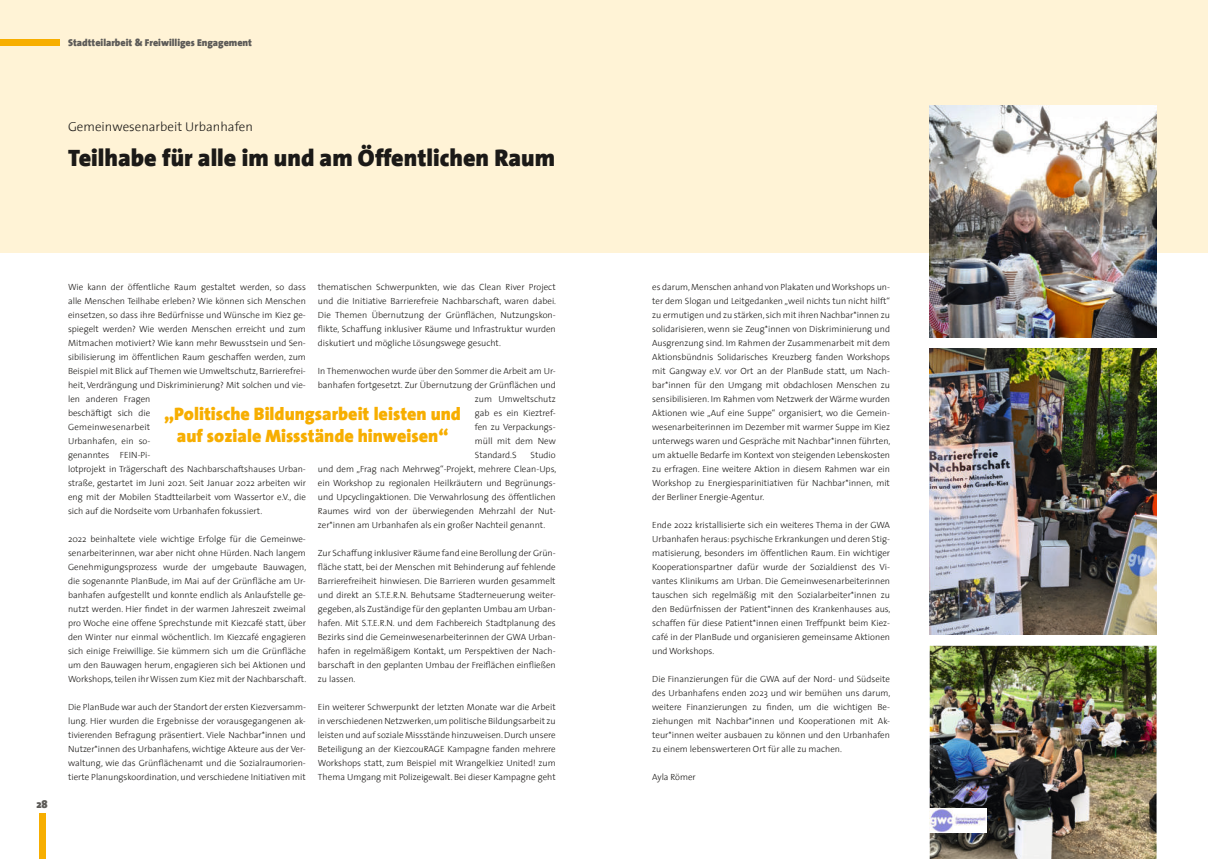
<style>
.page{position:relative;width:1208px;height:859px;background:#fff}
.page>*{position:absolute;margin:0;border:0;box-sizing:border-box;transform-origin:0 0}
.t1{font:900 24px "The Sans";color:#1b1917}
.t2{font:900 18px/21.6px "The Sans";color:#f7ae00;text-align:center}
.t3{font:300 13px "The Sans";color:#1b1917}
.t4{font:900 11px "The Sans";color:#5d5b58}
.t5{font:900 10px "The Sans";color:#5d5b58}
.t6{font:300 9px/14px "The Sans";color:#1b1917;text-align:justify}
</style>
<div class="page">
<div style="left:0;top:0;width:1208px;height:252px;background:#fff3d6"></div>
<div style="left:0;top:39px;width:60px;height:7px;background:#f7ae00"></div>
<div style="left:39px;top:814px;width:6px;height:45px;background:#f7ae00"></div>
<img style="left:929px;top:106px;width:227px;height:231px">
<img style="left:929px;top:349px;width:227px;height:285px">
<img style="left:929px;top:646px;width:227px;height:213px">
<img style="left:929px;top:808px;width:57px;height:25px">
<p class="t5" style="left:68px;top:38px;width:185px">Stadtteilarbeit &amp; Freiwilliges Engagement</p>
<h3 class="t3" style="left:68px;top:121px;width:186px">Gemeinwesenarbeit Urbanhafen</h3>
<h1 class="t1" style="left:68px;top:137px;width:488px">Teilhabe für alle im und am Öffentlichen Raum</h1>
<p class="t4" style="left:37px;top:800px;width:13px">28</p>
<p class="t6" style="left:68px;top:281px;width:239px;text-align:left">Wie kann der öffentliche Raum gestaltet werden, so dass alle Menschen Teilhabe erleben? Wie können sich Menschen einsetzen, so dass ihre Bedürfnisse und Wünsche im Kiez ge&shy;spiegelt werden? Wie werden Menschen erreicht und zum Mitmachen motiviert? Wie kann mehr Bewusstsein und Sen&shy;sibilisierung im öffentlichen Raum geschaffen werden, zum Beispiel mit Blick auf Themen wie Umweltschutz, Barrierefrei&shy;heit, Verdrängung und Diskriminierung? Mit solchen und vie&shy;len anderen Fragen<br>beschäftigt sich die<br>Gemeinwesenarbeit<br>Urbanhafen, ein so-<br>genanntes FEIN-Pi-<br>lotprojekt in Trägerschaft des Nachbarschaftshauses Urban&shy;straße, gestartet im Juni 2021. Seit Januar 2022 arbeiten wir eng mit der Mobilen Stadtteilarbeit vom Wassertor e.V., die sich auf die Nordseite vom Urbanhafen fokussiert.</p>
<p class="t6" style="left:68px;top:532px;width:240px">2022 beinhaltete viele wichtige Erfolge für die Gemeinwe&shy;senarbeiterinnen, war aber nicht ohne Hürden. Nach langem Genehmigungsprozess wurde der umgebaute Bauwagen, die sogenannte PlanBude, im Mai auf der Grünfläche am Ur&shy;banhafen aufgestellt und konnte endlich als Anlaufstelle ge&shy;nutzt werden. Hier findet in der warmen Jahreszeit zweimal pro Woche eine offene Sprechstunde mit Kiezcafé statt, über den Winter nur einmal wöchentlich. Im Kiezcafé engagieren sich einige Freiwillige. Sie kümmern sich um die Grünfläche um den Bauwagen herum, engagieren sich bei Aktionen und Workshops, teilen ihr Wissen zum Kiez mit der Nachbarschaft.</p>
<p class="t6" style="left:68px;top:700px;width:239px">Die PlanBude war auch der Standort der ersten Kiezversamm&shy;lung. Hier wurden die Ergebnisse der vorausgegangenen ak&shy;tivierenden Befragung präsentiert. Viele Nachbar*innen und Nutzer*innen des Urbanhafens, wichtige Akteure aus der Ver&shy;waltung, wie das Grünflächenamt und die Sozialraumorien&shy;tierte Planungskoordination, und verschiedene Initiativen mit</p>
<p class="t6" style="left:318px;top:280px;width:240px">thematischen Schwerpunkten, wie das Clean River Project und die Initiative Barrierefreie Nachbarschaft, waren dabei.<br>Die Themen Übernutzung der Grünflächen, Nutzungskon&shy;flikte, Schaffung inklusiver Räume und Infrastruktur wurden diskutiert und mögliche Lösungswege gesucht.</p>
<p class="t6" style="left:318px;top:365px;width:239px">In Themenwochen wurde über den Sommer die Arbeit am Ur-</p>
<p class="t6" style="left:318px;top:378px;width:239px">banhafen fortgesetzt. Zur Übernutzung der Grünflächen und</p>
<p class="t6" style="left:475px;top:393px;width:82px">zum Umweltschutz</p>
<p class="t6" style="left:475px;top:406px;width:82px">gab es ein Kieztref-</p>
<p class="t6" style="left:475px;top:421px;width:82px">fen zu Verpackungs-</p>
<p class="t6" style="left:475px;top:435px;width:82px">müll mit dem New</p>
<p class="t6" style="left:475px;top:449px;width:43px">Standard.S</p>
<h2 class="t2" style="left:164px;top:405px;width:298px">„Politische Bildungsarbeit leisten und auf soziale Missstände hinweisen“</h2>
<p class="t6" style="left:318px;top:449px;width:240px;text-indent:213px">Studio und dem „Frag nach Mehrweg“-Projekt, mehrere Clean-Ups, ein Workshop zu regionalen Heilkräutern und Begrünungs&shy;und Upcyclingaktionen. Die Verwahrlosung des öffentlichen Raumes wird von der überwiegenden Mehrzahl der Nut&shy;zer*innen am Urbanhafen als ein großer Nachteil genannt.</p>
<p class="t6" style="left:318px;top:546px;width:239px">Zur Schaffung inklusiver Räume fand eine Berollung der Grün&shy;fläche statt, bei der Menschen mit Behinderung auf fehlende Barrierefreiheit hinwiesen. Die Barrieren wurden gesammelt und direkt an S.T.E.R.N. Behutsame Stadterneuerung weiter&shy;gegeben, als Zuständige für den geplanten Umbau am Urban&shy;hafen. Mit S.T.E.R.N. und dem Fachbereich Stadtplanung des Bezirks sind die Gemeinwesenarbeiterinnen der GWA Urban&shy;hafen in regelmäßigem Kontakt, um Perspektiven der Nach&shy;barschaft in den geplanten Umbau der Freiflächen einfließen zu lassen.</p>
<p class="t6" style="left:318px;top:700px;width:239px">Ein weiterer Schwerpunkt der letzten Monate war die Arbeit in verschiedenen Netzwerken, um politische Bildungsarbeit zu leisten und auf soziale Missstände hinzuweisen. Durch unsere Beteiligung an der KiezcouRAGE Kampagne fanden mehrere Workshops statt, zum Beispiel mit Wrangelkiez United! zum Thema Umgang mit Polizeigewalt. Bei dieser Kampagne geht</p>
<p class="t6" style="left:652px;top:280px;width:240px">es darum, Menschen anhand von Plakaten und Workshops un&shy;ter dem Slogan und Leitgedanken „weil nichts tun nicht hilft“ zu ermutigen und zu stärken, sich mit ihren Nachbar*innen zu solidarisieren, wenn sie Zeug*innen von Diskriminierung und Ausgrenzung sind. Im Rahmen der Zusammenarbeit mit dem Aktionsbündnis Solidarisches Kreuzberg fanden Workshops mit Gangway e.V. vor Ort an der PlanBude statt, um Nach&shy;bar*innen für den Umgang mit obdachlosen Menschen zu sensibilisieren. Im Rahmen vom Netzwerk der Wärme wurden Aktionen wie „Auf eine Suppe“ organisiert, wo die Gemein&shy;wesenarbeiterinnen im Dezember mit warmer Suppe im Kiez unterwegs waren und Gespräche mit Nachbar*innen führten, um aktuelle Bedarfe im Kontext von steigenden Lebenskosten zu erfragen. Eine weitere Aktion in diesem Rahmen war ein Workshop zu Energiesparinitiativen für Nachbar*innen, mit der Berliner Energie-Agentur.</p>
<p class="t6" style="left:652px;top:518px;width:240px">Ende 2022 kristallisierte sich ein weiteres Thema in der GWA Urbanhafen heraus: psychische Erkrankungen und deren Stig&shy;matisierung, besonders im öffentlichen Raum. Ein wichtiger Kooperationspartner dafür wurde der Sozialdienst des Vi&shy;vantes Klinikums am Urban. Die Gemeinwesenarbeiterinnen tauschen sich regelmäßig mit den Sozialarbeiter*innen zu den Bedürfnissen der Patient*innen des Krankenhauses aus, schaffen für diese Patient*innen einen Treffpunkt beim Kiez&shy;café in der PlanBude und organisieren gemeinsame Aktionen und Workshops.</p>
<p class="t6" style="left:652px;top:673px;width:240px">Die Finanzierungen für die GWA auf der Nord- und Südseite des Urbanhafens enden 2023 und wir bemühen uns darum, weitere Finanzierungen zu finden, um die wichtigen Be&shy;ziehungen mit Nachbar*innen und Kooperationen mit Ak&shy;teur*innen weiter ausbauen zu können und den Urbanhafen zu einem lebenswerteren Ort für alle zu machen.</p>
<p class="t6" style="left:652px;top:771px;width:45px">Ayla Römer</p>
</div>
